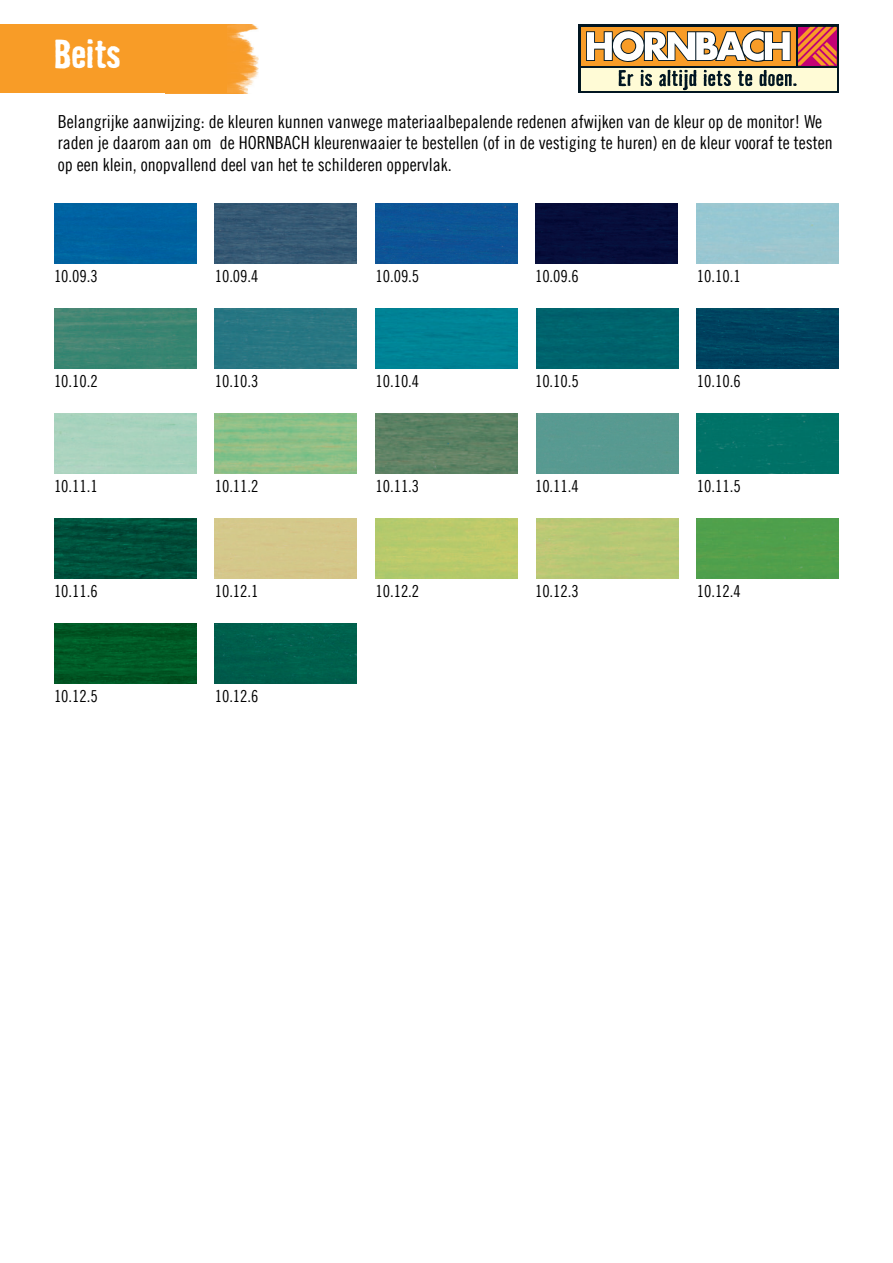
<style>
.page{position:relative;width:893px;height:1263px;background:#fff}
.page>*{position:absolute;margin:0;border:0;box-sizing:border-box;transform-origin:0 0}
.t1{font:700 37.5px "Bad House Hornbach";letter-spacing:-.01em;color:#fff}
.t2{font:18px/21.6px "Trade Gothic Hornbach Cn 18";color:#000}
.t3{font:16.5px "Trade Gothic Hornbach Cn 18";color:#000}
</style>
<div class="page">
<img style="left:227px;top:25px;width:31px;height:68px">
<div style="left:0;top:24px;width:227px;height:69px;background:#f89c27"></div>
<div style="left:579px;top:24px;width:260px;height:69px;background:#011622"></div>
<div style="left:581px;top:27px;width:215px;height:38px;background:#f89c27"></div>
<div style="left:581px;top:68px;width:256px;height:23px;background:#fffbd6"></div>
<svg style="left:586px;top:27px;width:251px;height:63px"></svg>
<div style="left:54px;top:204px;width:142px;height:60px;background:#0062a0"></div>
<img style="left:215px;top:204px;width:142px;height:60px">
<div style="left:375px;top:204px;width:142px;height:60px;background:#0d5496"></div>
<div style="left:535px;top:204px;width:142px;height:60px;background:#070d3a"></div>
<img style="left:54px;top:309px;width:142px;height:60px">
<div style="left:215px;top:309px;width:142px;height:60px;background:#287682"></div>
<div style="left:375px;top:309px;width:142px;height:60px;background:#008395"></div>
<div style="left:536px;top:309px;width:142px;height:60px;background:#00626c"></div>
<img style="left:697px;top:309px;width:142px;height:60px">
<img style="left:375px;top:414px;width:142px;height:60px">
<div style="left:536px;top:414px;width:142px;height:60px;background:#589a91"></div>
<div style="left:697px;top:414px;width:142px;height:60px;background:#007167"></div>
<img style="left:54px;top:519px;width:142px;height:60px">
<img style="left:375px;top:519px;width:142px;height:60px">
<div style="left:697px;top:519px;width:142px;height:60px;background:#50a04b"></div>
<img style="left:54px;top:624px;width:142px;height:60px">
<div style="left:215px;top:624px;width:142px;height:60px;background:#005f4c"></div>
<h1 class="t1" style="left:54px;top:28px;width:69px">Beits</h1>
<p class="t2" style="left:58px;top:111px;width:776px">Belangrijke aanwijzing: de kleuren kunnen vanwege materiaalbepalende redenen afwijken van de kleur op de monitor! We raden je daarom aan om de HORNBACH kleurenwaaier te bestellen (of in de vestiging te huren) en de kleur vooraf te testen op een klein, onopvallend deel van het te schilderen oppervlak.</p>
<p class="t3" style="left:54px;top:266px;width:45px">10.09.3</p>
<p class="t3" style="left:215px;top:266px;width:45px">10.09.4</p>
<p class="t3" style="left:375px;top:266px;width:45px">10.09.5</p>
<p class="t3" style="left:535px;top:266px;width:45px">10.09.6</p>
<p class="t3" style="left:697px;top:266px;width:45px">10.10.1</p>
<p class="t3" style="left:54px;top:371px;width:45px">10.10.2</p>
<p class="t3" style="left:215px;top:371px;width:45px">10.10.3</p>
<p class="t3" style="left:375px;top:371px;width:45px">10.10.4</p>
<p class="t3" style="left:535px;top:371px;width:45px">10.10.5</p>
<p class="t3" style="left:697px;top:371px;width:45px">10.10.6</p>
<p class="t3" style="left:54px;top:476px;width:45px">10.11.1</p>
<p class="t3" style="left:215px;top:476px;width:45px">10.11.2</p>
<p class="t3" style="left:375px;top:476px;width:45px">10.11.3</p>
<p class="t3" style="left:535px;top:476px;width:45px">10.11.4</p>
<p class="t3" style="left:697px;top:476px;width:45px">10.11.5</p>
<p class="t3" style="left:54px;top:581px;width:45px">10.11.6</p>
<p class="t3" style="left:215px;top:581px;width:45px">10.12.1</p>
<p class="t3" style="left:375px;top:581px;width:45px">10.12.2</p>
<p class="t3" style="left:535px;top:581px;width:45px">10.12.3</p>
<p class="t3" style="left:697px;top:581px;width:45px">10.12.4</p>
<p class="t3" style="left:54px;top:686px;width:45px">10.12.5</p>
<p class="t3" style="left:215px;top:686px;width:45px">10.12.6</p>
</div>
